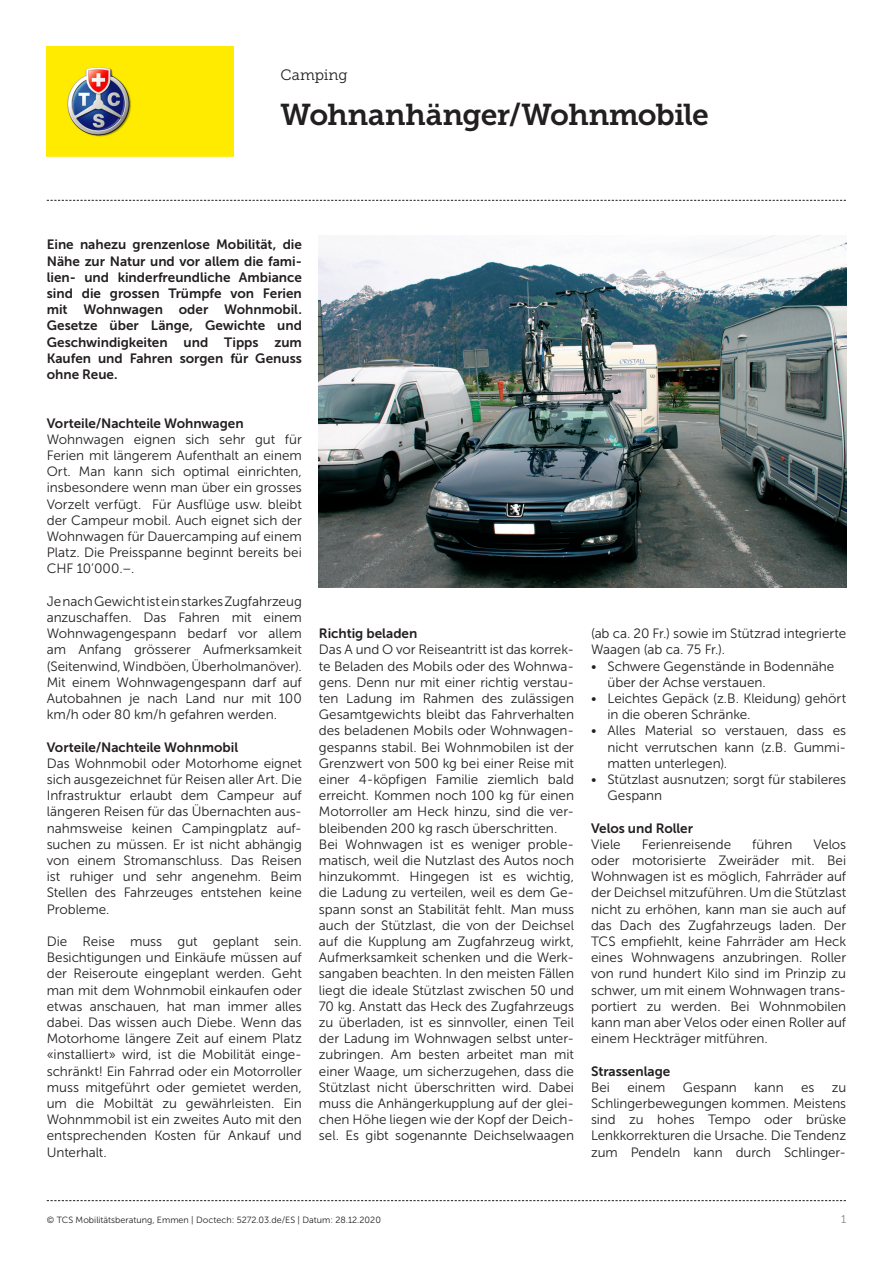
<style>
.page{position:relative;width:893px;height:1263px;background:#fff}
.page>*{position:absolute;margin:0;border:0;box-sizing:border-box;transform-origin:0 0}
.t1{font:30px "Museo Slab 700";letter-spacing:-.025em;color:#231f20}
.t2{font:15px "Museo Slab 300";letter-spacing:-.01em;color:#231f20}
.Lauftext{font:13.5px/16.2px "Museo Sans 300";color:#231f20;text-align:justify}
.Lauftext-2{font:13.5px/16.2px "Museo Sans 700";color:#231f20;text-align:justify}
.t3{font:11.25px "Museo Slab 300";color:#808285}
.t4{font:9px "Museo Sans 300";color:#231f20}
</style>
<div class="page">
<svg style="left:47px;top:1200px;width:799px;height:1px"></svg>
<svg style="left:47px;top:200px;width:799px;height:1px"></svg>
<img style="left:47px;top:47px;width:187px;height:109px">
<img style="left:319px;top:236px;width:527px;height:351px">
<p class="t2" style="left:281px;top:67px;width:68px">Camping</p>
<p class="t1" style="left:281px;top:98px;width:430px">Wohnanhänger/Wohnmobile</p>
<p class="Lauftext-2" style="left:47px;top:237px;width:257px">Eine nahezu grenzenlose Mobilität, die Nähe zur Natur und vor allem die fami&shy;lien- und kinderfreundliche Ambiance sind die grossen Trümpfe von Ferien mit Wohnwagen oder Wohnmobil.<br>Gesetze über Länge, Gewichte und Geschwindigkeiten und Tipps zum Kaufen und Fahren sorgen für Genuss ohne Reue.</p>
<p class="Lauftext-2" style="left:47px;top:415px;width:198px">Vorteile/Nachteile Wohnwagen</p>
<p class="Lauftext" style="left:47px;top:431px;width:257px">Wohnwagen eignen sich sehr gut für Ferien mit längerem Aufenthalt an einem Ort. Man kann sich optimal einrichten, insbesondere wenn man über ein grosses Vorzelt verfügt. Für Ausflüge usw. bleibt der Campeur mobil. Auch eignet sich der Wohnwagen für Dauercamping auf einem Platz. Die Preisspanne beginnt bereits bei CHF 10’000.–.</p>
<p class="Lauftext" style="left:47px;top:593px;width:257px">Je nach Gewicht ist ein starkes Zugfahrzeug anzuschaffen. Das Fahren mit einem Wohnwagengespann bedarf vor allem am Anfang grösserer Aufmerksamkeit (Seitenwind, Windböen, Überholmanöver).<br>Mit einem Wohnwagengespann darf auf Autobahnen je nach Land nur mit 100 km/h oder 80 km/h gefahren werden.</p>
<p class="Lauftext-2" style="left:47px;top:739px;width:193px">Vorteile/Nachteile Wohnmobil</p>
<p class="Lauftext" style="left:47px;top:755px;width:257px">Das Wohnmobil oder Motorhome eignet sich ausgezeichnet für Reisen aller Art. Die Infrastruktur erlaubt dem Campeur auf längeren Reisen für das Übernachten aus&shy;nahmsweise keinen Campingplatz auf&shy;suchen zu müssen. Er ist nicht abhängig von einem Stromanschluss. Das Reisen ist ruhiger und sehr angenehm. Beim Stellen des Fahrzeuges entstehen keine Probleme.</p>
<p class="Lauftext" style="left:47px;top:933px;width:257px">Die Reise muss gut geplant sein.<br>Besichtigungen und Einkäufe müssen auf der Reiseroute eingeplant werden. Geht man mit dem Wohnmobil einkaufen oder etwas anschauen, hat man immer alles dabei. Das wissen auch Diebe. Wenn das Motorhome längere Zeit auf einem Platz «installiert» wird, ist die Mobilität einge&shy;schränkt! Ein Fahrrad oder ein Motorroller muss mitgeführt oder gemietet werden, um die Mobiltät zu gewährleisten. Ein Wohnmmobil ist ein zweites Auto mit den entsprechenden Kosten für Ankauf und Unterhalt.</p>
<p class="Lauftext-2" style="left:319px;top:625px;width:100px">Richtig beladen</p>
<p class="Lauftext" style="left:319px;top:642px;width:257px">Das A und O vor Reiseantritt ist das korrek&shy;te Beladen des Mobils oder des Wohnwa&shy;gens. Denn nur mit einer richtig verstau&shy;ten Ladung im Rahmen des zulässigen Gesamtgewichts bleibt das Fahrverhalten des beladenen Mobils oder Wohnwagen&shy;gespanns stabil. Bei Wohnmobilen ist der Grenzwert von 500 kg bei einer Reise mit einer 4-köpfigen Familie ziemlich bald erreicht. Kommen noch 100 kg für einen Motorroller am Heck hinzu, sind die ver&shy;bleibenden 200 kg rasch überschritten.</p>
<p class="Lauftext" style="left:319px;top:836px;width:257px">Bei Wohnwagen ist es weniger proble&shy;matisch, weil die Nutzlast des Autos noch hinzukommt. Hingegen ist es wichtig, die Ladung zu verteilen, weil es dem Ge&shy;spann sonst an Stabilität fehlt. Man muss auch der Stützlast, die von der Deichsel auf die Kupplung am Zugfahrzeug wirkt, Aufmerksamkeit schenken und die Werk&shy;sangaben beachten. In den meisten Fällen liegt die ideale Stützlast zwischen 50 und 70 kg. Anstatt das Heck des Zugfahrzeugs zu überladen, ist es sinnvoller, einen Teil der Ladung im Wohnwagen selbst unter&shy;zubringen. Am besten arbeitet man mit einer Waage, um sicherzugehen, dass die Stützlast nicht überschritten wird. Dabei muss die Anhängerkupplung auf der glei&shy;chen Höhe liegen wie der Kopf der Deich&shy;sel. Es gibt sogenannte Deichselwaagen</p>
<p class="Lauftext" style="left:591px;top:625px;width:257px">(ab ca. 20 Fr.) sowie im Stützrad integrierte<br>Waagen (ab ca. 75 Fr.).</p>
<p class="Lauftext" style="left:608px;top:658px;width:228px;text-indent:-16px">• Schwere Gegenstände in Bodennähe über der Achse verstauen.</p>
<p class="Lauftext" style="left:608px;top:690px;width:240px;text-indent:-16px">• Leichtes Gepäck (z.B. Kleidung) gehört in die oberen Schränke.</p>
<p class="Lauftext" style="left:608px;top:723px;width:240px;text-indent:-16px">• Alles Material so verstauen, dass es nicht verrutschen kann (z.B. Gummi&shy;matten unterlegen).</p>
<p class="Lauftext" style="left:608px;top:771px;width:240px;text-indent:-16px">• Stützlast ausnutzen; sorgt für stabileres<br>Gespann</p>
<p class="Lauftext-2" style="left:591px;top:820px;width:104px">Velos und Roller</p>
<p class="Lauftext" style="left:591px;top:836px;width:31px">Viele</p>
<p class="Lauftext" style="left:642px;top:836px;width:91px">Ferienreisende</p>
<p class="Lauftext" style="left:752px;top:836px;width:42px">führen</p>
<p class="Lauftext" style="left:591px;top:836px;width:257px;text-indent:222px">Velos oder motorisierte Zweiräder mit. Bei Wohnwagen ist es möglich, Fahrräder auf der Deichsel mitzuführen. Um die Stützlast nicht zu erhöhen, kann man sie auch auf das Dach des Zugfahrzeugs laden. Der TCS empfiehlt, keine Fahrräder am Heck eines Wohnwagens anzubringen. Roller von rund hundert Kilo sind im Prinzip zu schwer, um mit einem Wohnwagen trans&shy;portiert zu werden. Bei Wohnmobilen kann man aber Velos oder einen Roller auf einem Heckträger mitführen.</p>
<p class="Lauftext-2" style="left:591px;top:1063px;width:81px">Strassenlage</p>
<p class="Lauftext" style="left:591px;top:1079px;width:20px">Bei</p>
<p class="Lauftext" style="left:627px;top:1079px;width:39px">einem</p>
<p class="Lauftext" style="left:683px;top:1079px;width:56px">Gespann</p>
<p class="Lauftext" style="left:754px;top:1079px;width:31px">kann</p>
<p class="Lauftext" style="left:801px;top:1079px;width:15px">es</p>
<p class="Lauftext" style="left:591px;top:1079px;width:257px;text-indent:241px">zu Schlingerbewegungen kommen. Meistens sind zu hohes Tempo oder brüske Lenkkorrekturen die Ursache. Die Tendenz zum Pendeln kann durch Schlinger-</p>
<p class="t4" style="left:47px;top:1215px;width:336px">© TCS Mobilitätsberatung, Emmen | Doctech: 5272.03.de/ES | Datum: 28.12.2020</p>
<p class="t3" style="left:841px;top:1213px;width:7px">1</p>
</div>
